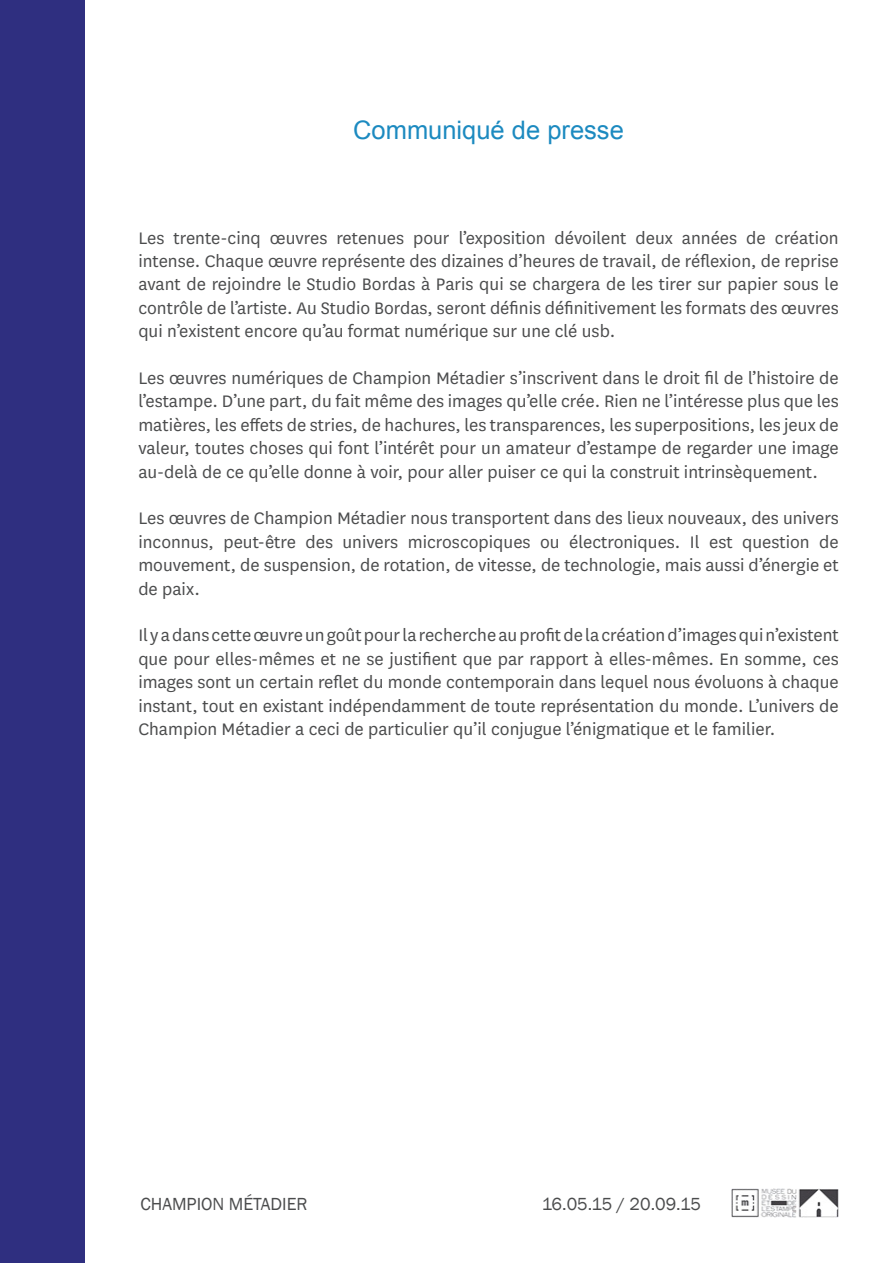
<style>
.page{position:relative;width:893px;height:1263px;background:#fff}
.page>*{position:absolute;margin:0;border:0;box-sizing:border-box;transform-origin:0 0}
.t1{font:25.5px "Arial";color:#1c8ac0}
.t2{font:19.5px/23.4px "National";color:#4b4c4d;text-align:justify}
.t3{font:18px "Franklin Gothic";color:#4b4c4d}
</style>
<div class="page">
<div style="left:0;top:0;width:84px;height:1263px;background:#2f2f80"></div>
<img style="left:731px;top:1189px;width:107px;height:28px">
<h1 class="t1" style="left:353px;top:114px;width:272px">Communiqué de presse</h1>
<p class="t2" style="left:138px;top:225px;width:702px">Les trente-cinq œuvres retenues pour l’exposition dévoilent deux années de création intense. Chaque œuvre représente des dizaines d’heures de travail, de réflexion, de reprise avant de rejoindre le Studio Bordas à Paris qui se chargera de les tirer sur papier sous le contrôle de l’artiste. Au Studio Bordas, seront définis définitivement les formats des œuvres qui n’existent encore qu’au format numérique sur une clé usb.</p>
<p class="t2" style="left:138px;top:365px;width:702px">Les œuvres numériques de Champion Métadier s’inscrivent dans le droit fil de l’histoire de l’estampe. D’une part, du fait même des images qu’elle crée. Rien ne l’intéresse plus que les matières, les effets de stries, de hachures, les transparences, les superpositions, les jeux de valeur, toutes choses qui font l’intérêt pour un amateur d’estampe de regarder une image au-delà de ce qu’elle donne à voir, pour aller puiser ce qui la construit intrinsèquement.</p>
<p class="t2" style="left:138px;top:506px;width:702px">Les œuvres de Champion Métadier nous transportent dans des lieux nouveaux, des univers inconnus, peut-être des univers microscopiques ou électroniques. Il est question de mouvement, de suspension, de rotation, de vitesse, de technologie, mais aussi d’énergie et de paix.</p>
<p class="t2" style="left:138px;top:623px;width:702px">Il y a dans cette œuvre un goût pour la recherche au profit de la création d’images qui n’existent que pour elles-mêmes et ne se justifient que par rapport à elles-mêmes. En somme, ces images sont un certain reflet du monde contemporain dans lequel nous évoluons à chaque instant, tout en existant indépendamment de toute représentation du monde. L’univers de Champion Métadier a ceci de particulier qu’il conjugue l’énigmatique et le familier.</p>
<p class="t3" style="left:140px;top:1193px;width:169px">CHAMPION MÉTADIER</p>
<p class="t3" style="left:542px;top:1193px;width:161px">16.05.15 / 20.09.15</p>
</div>
